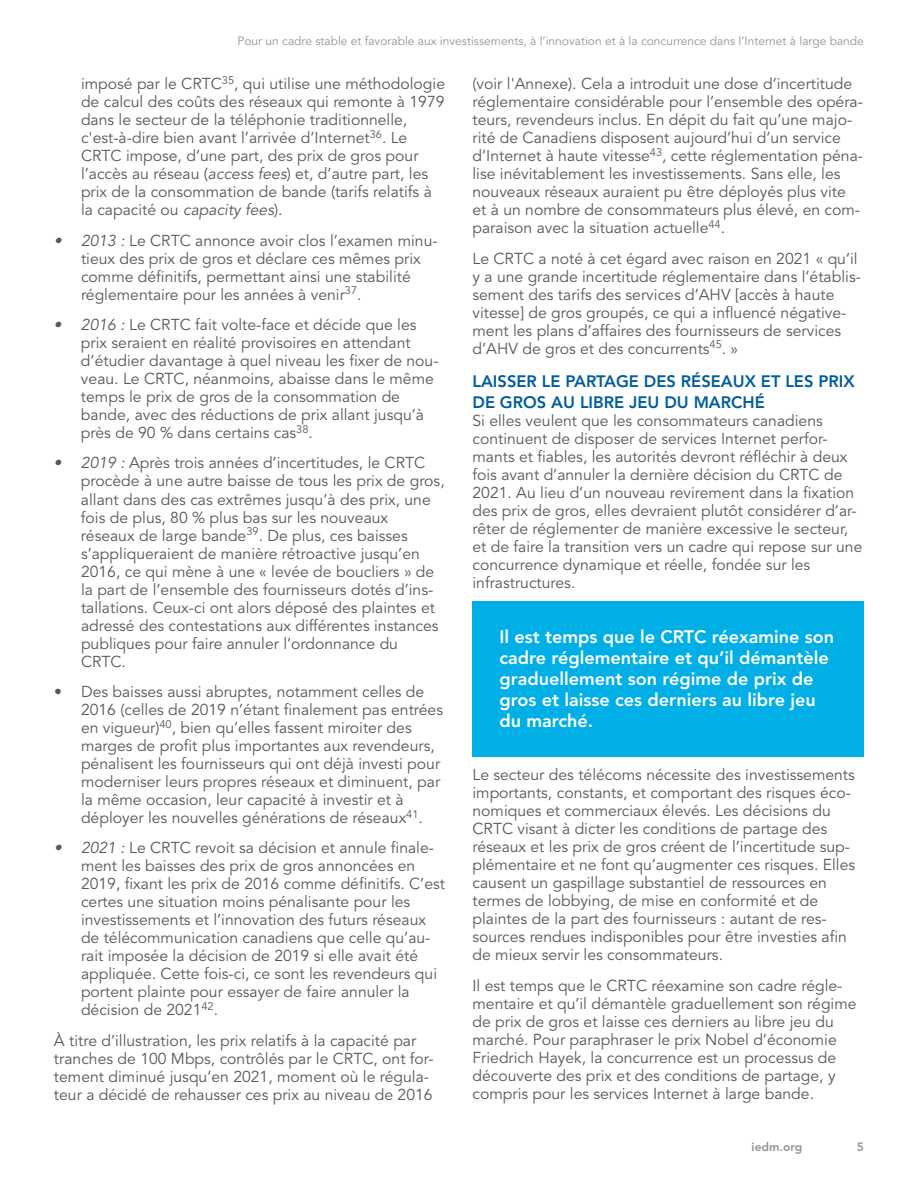
<style>
.page{position:relative;width:918px;height:1188px;background:#fff}
.page>*{position:absolute;margin:0;border:0;box-sizing:border-box;transform-origin:0 0}
.t1{font:800 18px/21px "Avenir LT Std";color:#fff}
.t2{font:800 16.5px/21px "Avenir LT Std";color:#005d9c}
.t3{font:15.75px/18px "Avenir LT Std";color:#57585a}
.t4{font:12px "Avenir LT Std";color:#939598}
.t5{font:800 12px "Avenir LT Std";color:#939598}
.s1{font-style:italic}
</style>
<div class="page">
<div style="left:472px;top:601px;width:392px;height:155px;background:#00afe6"></div>
<p class="t4" style="left:238px;top:34px;width:628px">Pour un cadre stable et favorable aux investissements, à l’innovation et à la concurrence dans l’Internet à large bande</p>
<p class="t3" style="left:472px;top:75px;width:392px">(voir l'Annexe). Cela a introduit une dose d’incertitude réglementaire considérable pour l’ensemble des opéra&shy;teurs, revendeurs inclus. En dépit du fait qu’une majo&shy;rité de Canadiens disposent aujourd’hui d’un service d’Internet à haute vitesse<sup>43</sup>, cette réglementation péna&shy;lise inévitablement les investissements. Sans elle, les nouveaux réseaux auraient pu être déployés plus vite et à un nombre de consommateurs plus élevé, en com&shy;paraison avec la situation actuelle<sup>44</sup>.</p>
<p class="t3" style="left:473px;top:250px;width:390px">Le CRTC a noté à cet égard avec raison en 2021 « qu’il y a une grande incertitude réglementaire dans l’établis&shy;sement des tarifs des services d’AHV [accès à haute vitesse] de gros groupés, ce qui a influencé négative&shy;ment les plans d’affaires des fournisseurs de services d’AHV de gros et des concurrents<sup>45</sup>. »</p>
<p class="t2" style="left:472px;top:371px;width:384px">LAISSER LE PARTAGE DES RÉSEAUX ET LES PRIX<br>DE GROS AU LIBRE JEU DU MARCHÉ</p>
<p class="t3" style="left:472px;top:412px;width:391px">Si elles veulent que les consommateurs canadiens continuent de disposer de services Internet perfor&shy;mants et fiables, les autorités devront réfléchir à deux fois avant d’annuler la dernière décision du CRTC de 2021. Au lieu d’un nouveau revirement dans la fixation des prix de gros, elles devraient plutôt considérer d’ar&shy;rêter de réglementer de manière excessive le secteur, et de faire la transition vers un cadre qui repose sur une concurrence dynamique et réelle, fondée sur les infrastructures.</p>
<p class="t3" style="left:81px;top:75px;width:366px">imposé par le CRTC<sup>35</sup>, qui utilise une méthodologie de calcul des coûts des réseaux qui remonte à 1979 dans le secteur de la téléphonie traditionnelle, c'est-à-dire bien avant l’arrivée d’Internet<sup>36</sup>. Le CRTC impose, d’une part, des prix de gros pour l’accès au réseau (<span class="s1">access fees</span>) et, d’autre part, les prix de la consommation de bande (tarifs relatifs à la capacité ou <span class="s1">capacity fees</span>).</p>
<p class="t3" style="left:81px;top:232px;width:358px;text-indent:-27px"><span class="s1">• 2013 :</span> Le CRTC annonce avoir clos l’examen minu&shy;tieux des prix de gros et déclare ces mêmes prix comme définitifs, permettant ainsi une stabilité réglementaire pour les années à venir<sup>37</sup>.</p>
<p class="t3" style="left:81px;top:316px;width:359px;text-indent:-27px"><span class="s1">• 2016 :</span> Le CRTC fait volte-face et décide que les prix seraient en réalité provisoires en attendant d’étudier davantage à quel niveau les fixer de nou&shy;veau. Le CRTC, néanmoins, abaisse dans le même temps le prix de gros de la consommation de bande, avec des réductions de prix allant jusqu’à près de 90 % dans certains cas<sup>38</sup>.</p>
<p class="t3" style="left:81px;top:455px;width:365px;text-indent:-27px"><span class="s1">• 2019 :</span> Après trois années d’incertitudes, le CRTC procède à une autre baisse de tous les prix de gros, allant dans des cas extrêmes jusqu’à des prix, une fois de plus, 80 % plus bas sur les nouveaux réseaux de large bande<sup>39</sup>. De plus, ces baisses s’appliqueraient de manière rétroactive jusqu’en 2016, ce qui mène à une « levée de boucliers » de la part de l’ensemble des fournisseurs dotés d’ins&shy;tallations. Ceux-ci ont alors déposé des plaintes et adressé des contestations aux différentes instances publiques pour faire annuler l’ordonnance du CRTC.</p>
<p class="t3" style="left:81px;top:683px;width:364px;text-indent:-27px">• Des baisses aussi abruptes, notamment celles de 2016 (celles de 2019 n’étant finalement pas entrées en vigueur)<sup>40</sup>, bien qu’elles fassent miroiter des marges de profit plus importantes aux revendeurs, pénalisent les fournisseurs qui ont déjà investi pour moderniser leurs propres réseaux et diminuent, par la même occasion, leur capacité à investir et à déployer les nouvelles générations de réseaux<sup>41</sup>.</p>
<p class="t3" style="left:81px;top:839px;width:366px;text-indent:-27px"><span class="s1">• 2021 :</span> Le CRTC revoit sa décision et annule finale&shy;ment les baisses des prix de gros annoncées en 2019, fixant les prix de 2016 comme définitifs. C’est certes une situation moins pénalisante pour les investissements et l’innovation des futurs réseaux de télécommunication canadiens que celle qu’au&shy;rait imposée la décision de 2019 si elle avait été appliquée. Cette fois-ci, ce sont les revendeurs qui portent plainte pour essayer de faire annuler la décision de 2021<sup>42</sup>.</p>
<p class="t3" style="left:54px;top:1032px;width:381px">À titre d’illustration, les prix relatifs à la capacité par tranches de 100 Mbps, contrôlés par le CRTC, ont for&shy;tement diminué jusqu’en 2021, moment où le régula&shy;teur a décidé de rehausser ces prix au niveau de 2016</p>
<p class="t1" style="left:500px;top:626px;width:336px">Il est temps que le CRTC réexamine son cadre réglementaire et qu’il démantèle graduellement son régime de prix de gros et laisse ces derniers au libre jeu du marché.</p>
<p class="t3" style="left:472px;top:766px;width:384px">Le secteur des télécoms nécessite des investissements importants, constants, et comportant des risques éco&shy;nomiques et commerciaux élevés. Les décisions du CRTC visant à dicter les conditions de partage des réseaux et les prix de gros créent de l’incertitude sup&shy;plémentaire et ne font qu’augmenter ces risques. Elles causent un gaspillage substantiel de ressources en termes de lobbying, de mise en conformité et de plaintes de la part des fournisseurs : autant de res&shy;sources rendues indisponibles pour être investies afin de mieux servir les consommateurs.</p>
<p class="t3" style="left:472px;top:977px;width:386px">Il est temps que le CRTC réexamine son cadre régle&shy;mentaire et qu’il démantèle graduellement son régime de prix de gros et laisse ces derniers au libre jeu du marché. Pour paraphraser le prix Nobel d’économie Friedrich Hayek, la concurrence est un processus de découverte des prix et des conditions de partage, y compris pour les services Internet à large bande.</p>
<p class="t5" style="left:752px;top:1140px;width:52px">iedm.org</p>
<p class="t5" style="left:857px;top:1140px;width:9px">5</p>
</div>
